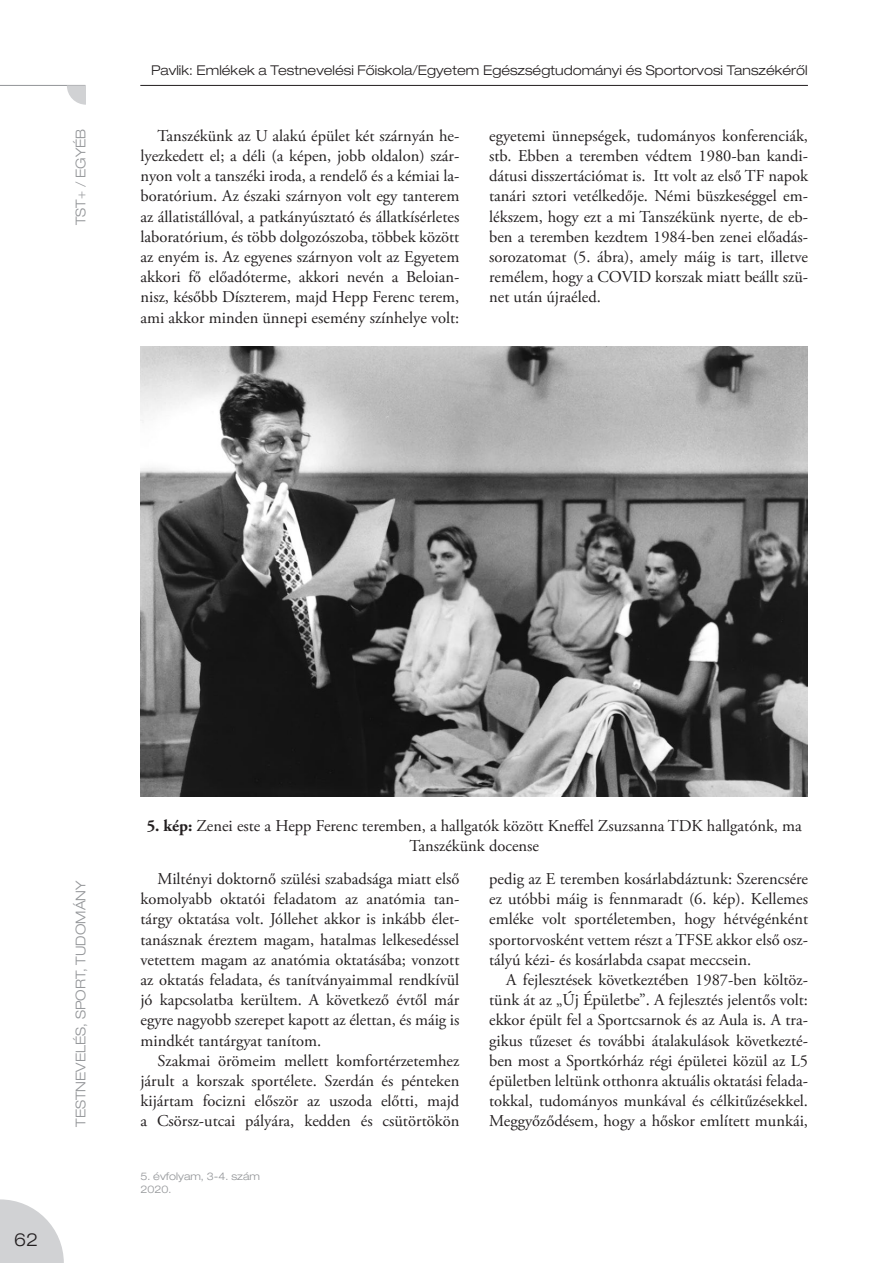
<style>
.page{position:relative;width:893px;height:1263px;background:#fff}
.page>*{position:absolute;margin:0;border:0;box-sizing:border-box;transform-origin:0 0}
.t1{font:300 expanded 18px "Helvetica Neue LT Pro";color:#231f20}
.cikk_szövege{font:16.5px/20.2px "Adobe Garamond Pro";color:#231f20;text-align:justify}
.ábra_címe{font:16.5px/20.2px "Adobe Garamond Pro";color:#231f20;text-align:center}
.cikk_szerzői__belső{font:300 expanded 13.5px "Helvetica Neue LT Pro";color:#231f20}
.rovatcím__belső__bal{font:300 expanded 13.5px "Helvetica Neue LT Pro";color:#939598}
.t2{font:300 expanded 10.5px/12.6px "Helvetica Neue LT Pro";color:#939598}
.s1{font-weight:700}
</style>
<div class="page">
<svg style="left:0;top:1199px;width:64px;height:64px"></svg>
<hr style="left:140px;top:85px;width:668px;height:1px;background:#231f20">
<hr style="left:0;top:85px;width:85px;height:1px;background:#939598">
<svg style="left:67px;top:85px;width:18px;height:20px"></svg>
<img style="left:140px;top:346px;width:668px;height:451px">
<p class="rovatcím__belső__bal" style="left:73px;top:225px;width:98px;rotate:-90deg">TST+ / EGYÉB</p>
<p class="cikk_szerzői__belső" style="left:151px;top:62px;width:658px">Pavlik: Emlékek a Testnevelési Főiskola/Egyetem Egészségtudományi és Sportorvosi Tanszékéről</p>
<p class="cikk_szövege" style="left:140px;top:126px;width:320px;text-indent:17px">Tanszékünk az U alakú épület két szárnyán he&shy;lyezkedett el; a déli (a képen, jobb oldalon) szár&shy;nyon volt a tanszéki iroda, a rendelő és a kémiai la&shy;boratórium. Az északi szárnyon volt egy tanterem az állatistállóval, a patkányúsztató és állatkísérletes laboratórium, és több dolgozószoba, többek között az enyém is. Az egyenes szárnyon volt az Egyetem akkori fő előadóterme, akkori nevén a Beloian&shy;nisz, később Díszterem, majd Hepp Ferenc terem, ami akkor minden ünnepi esemény színhelye volt:</p>
<p class="cikk_szövege" style="left:489px;top:126px;width:320px">egyetemi ünnepségek, tudományos konferenciák, stb. Ebben a teremben védtem 1980-ban kandi&shy;dátusi disszertációmat is. Itt volt az első TF napok tanári sztori vetélkedője. Némi büszkeséggel em&shy;lékszem, hogy ezt a mi Tanszékünk nyerte, de eb&shy;ben a teremben kezdtem 1984-ben zenei előadás&shy;sorozatomat (5. ábra), amely máig is tart, illetve remélem, hogy a COVID korszak miatt beállt szü&shy;net után újraéled.</p>
<p class="rovatcím__belső__bal" style="left:73px;top:1127px;width:248px;rotate:-90deg">TESTNEVELÉS, SPORT, TUDOMÁNY</p>
<p class="t1" style="left:14px;top:1229px;width:26px">62</p>
<p class="ábra_címe" style="left:147px;top:816px;width:657px"><span class="s1">5. kép:</span> Zenei este a Hepp Ferenc teremben, a hallgatók között Kneffel Zsuzsanna TDK hallgatónk, ma<br>Tanszékünk docense</p>
<p class="cikk_szövege" style="left:140px;top:869px;width:320px;text-indent:17px">Miltényi doktornő szülési szabadsága miatt első komolyabb oktatói feladatom az anatómia tan&shy;tárgy oktatása volt. Jóllehet akkor is inkább élet&shy;tanásznak éreztem magam, hatalmas lelkesedéssel vetettem magam az anatómia oktatásába; vonzott az oktatás feladata, és tanítványaimmal rendkívül jó kapcsolatba kerültem. A következő évtől már egyre nagyobb szerepet kapott az élettan, és máig is mindkét tantárgyat tanítom.</p>
<p class="cikk_szövege" style="left:140px;top:1051px;width:320px;text-indent:17px">Szakmai örömeim mellett komfortérzetemhez járult a korszak sportélete. Szerdán és pénteken kijártam focizni először az uszoda előtti, majd a Csörsz-utcai pályára, kedden és csütörtökön</p>
<p class="cikk_szövege" style="left:489px;top:869px;width:320px">pedig az E teremben kosárlabdáztunk: Szerencsére ez utóbbi máig is fennmaradt (6. kép). Kellemes emléke volt sportéletemben, hogy hétvégénként sportorvosként vettem részt a TFSE akkor első osz&shy;tályú kézi- és kosárlabda csapat meccsein.</p>
<p class="cikk_szövege" style="left:489px;top:970px;width:320px;text-indent:17px">A fejlesztések következtében 1987-ben költöz&shy;tünk át az „Új Épületbe”. A fejlesztés jelentős volt: ekkor épült fel a Sportcsarnok és az Aula is. A tra&shy;gikus tűzeset és további átalakulások következté&shy;ben most a Sportkórház régi épületei közül az L5 épületben leltünk otthonra aktuális oktatási felada&shy;tokkal, tudományos munkával és célkitűzésekkel.<br>Meggyőződésem, hogy a hőskor említett munkái,</p>
<p class="t2" style="left:140px;top:1170px;width:121px">5. évfolyam, 3-4. szám<br>2020.</p>
</div>
